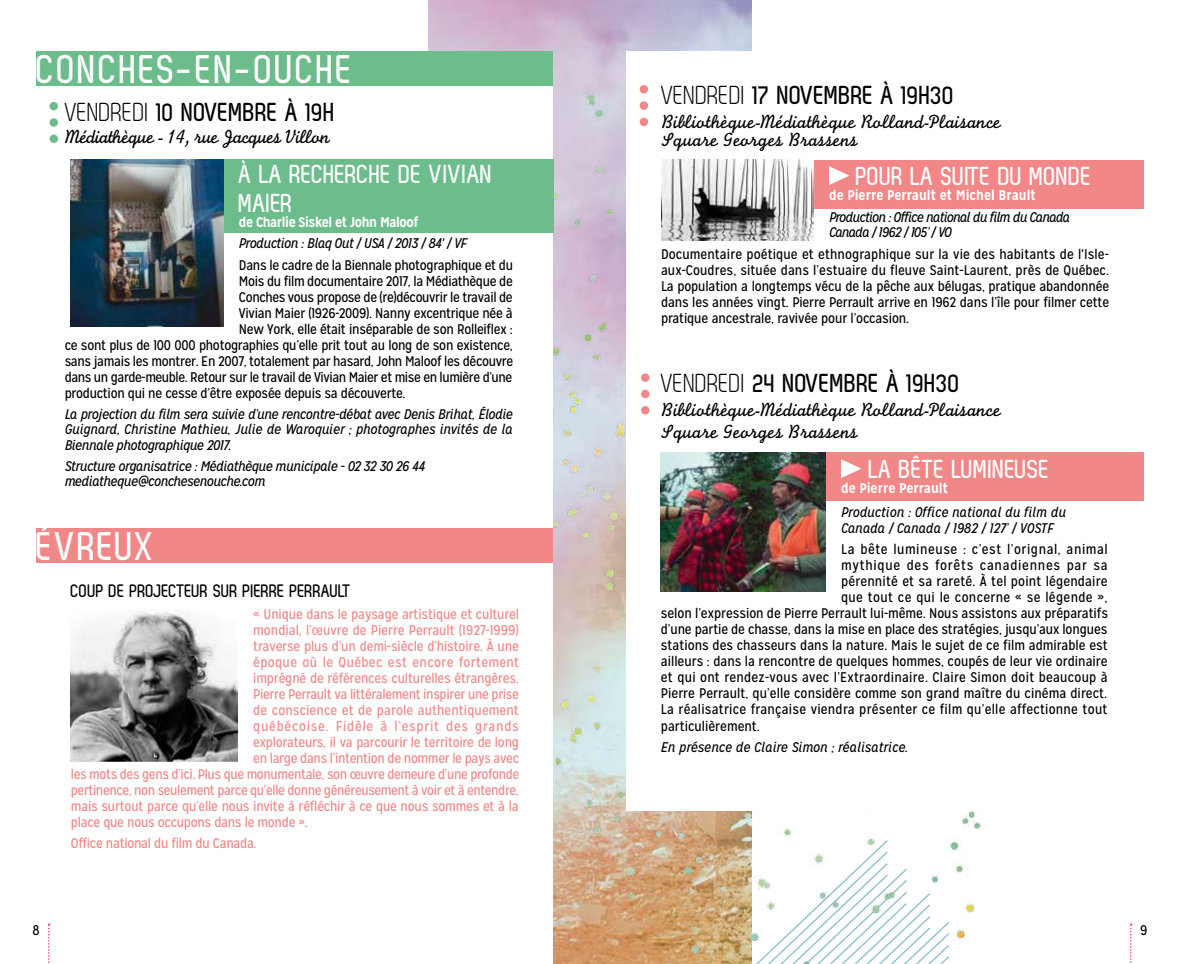
<style>
.page{position:relative;width:1180px;height:964px;background:#fff}
.page>*{position:absolute;margin:0;border:0;box-sizing:border-box;transform-origin:0 0}
.t1{font:700 40px "Zag";letter-spacing:.03em;color:#fff}
.t2{font:700 26px "Zag";color:#000}
.t3{font:700 26px/28.6px "Zag";color:#fff}
.t4{font:20px/22px "Monoline Script MT Std";color:#000}
.t5{font:20px "Monoline Script MT Std";letter-spacing:-.03em;color:#000}
.t6{font:700 18px "Zag";color:#000}
.t7{font:14px/16px "Mission Gothic";letter-spacing:-.01em;color:#000;text-align:justify}
.t8{font:14px "Mission Gothic";letter-spacing:-.015em;color:#f18887}
.t9{font:italic 14px/15.4px "Mission Gothic";letter-spacing:-.03em;color:#000;text-align:justify}
.t10{font:14px "Mission Gothic";letter-spacing:.015em;color:#000}
.t11{font:italic 14px/15.4px "Mission Gothic";color:#000}
.t12{font:14px "Mission Gothic";letter-spacing:-.03em;color:#000}
.t13{font:italic 14px/15.4px "Mission Gothic";letter-spacing:-.05em;color:#000}
.t14{font:700 14px "Mission Gothic";color:#fff}
.t15{font:14px "Mission Gothic";letter-spacing:.01em;color:#000}
.t16{font:14px "Mission Gothic";letter-spacing:.04em;color:#000}
.t17{font:14px "Mission Gothic";letter-spacing:.005em;color:#f18887}
.t18{font:14px "Mission Gothic";letter-spacing:.05em;color:#f18887}
.t19{font:14px "Mission Gothic";letter-spacing:.02em;color:#000}
.t20{font:14px "Mission Gothic";letter-spacing:.025em;color:#f18887}
.t21{font:14px "Mission Gothic";letter-spacing:.05em;color:#000}
.t22{font:700 14px "Mission Gothic";letter-spacing:-.03em;color:#fff}
.s1{font-family:"Zag Normal";font-weight:400}
</style>
<div class="page">
<img style="left:553px;top:91px;width:428px;height:873px">
<div style="left:626px;top:51px;width:516px;height:760px;background:#fff"></div>
<div style="left:660px;top:453px;width:482px;height:48px;background:#f18887"></div>
<svg style="left:841px;top:459px;width:20px;height:19px"></svg>
<svg style="left:641px;top:373px;width:8px;height:41px"></svg>
<img style="left:660px;top:453px;width:165px;height:139px">
<div style="left:661px;top:161px;width:481px;height:48px;background:#f18887"></div>
<svg style="left:829px;top:166px;width:20px;height:19px"></svg>
<svg style="left:639px;top:85px;width:9px;height:41px"></svg>
<div style="left:71px;top:159px;width:482px;height:73px;background:#6dbd8c"></div>
<svg style="left:70px;top:164px;width:1px;height:19px"></svg>
<div style="left:37px;top:51px;width:516px;height:34px;background:#6dbd8c"></div>
<div style="left:37px;top:528px;width:516px;height:34px;background:#f18887"></div>
<svg style="left:49px;top:102px;width:9px;height:41px"></svg>
<img style="left:71px;top:159px;width:152px;height:167px">
<img style="left:661px;top:159px;width:152px;height:82px">
<img style="left:71px;top:611px;width:166px;height:150px">
<svg style="left:48px;top:923px;width:2px;height:40px"></svg>
<svg style="left:1130px;top:923px;width:1px;height:40px"></svg>
<h1 class="t1" style="left:37px;top:47px;width:21px">CONCH</h1>
<h1 class="t1" style="left:139px;top:47px;width:136px">ES-EN-OUCH</h1>
<h1 class="t1" style="left:336px;top:47px;width:18px">E</h1>
<h2 class="t2" style="left:65px;top:98px;width:272px"><span class="s1">VENDREDI</span> 10 NOVEMBRE À 19H</h2>
<h3 class="t5" style="left:65px;top:125px;width:267px">Médiathèque - 14, rue Jacques Villon</h3>
<h2 class="t3" style="left:239px;top:160px;width:255px">À LA RECHERCHE DE VIVIAN<br>MAIER</h2>
<p class="t22" style="left:239px;top:213px;width:181px">de Charlie Siskel et John Maloof</p>
<p class="t9" style="left:239px;top:236px;width:230px">Production : Blaq Out / USA / 2013 / 84' / VF</p>
<p class="t7" style="left:239px;top:257px;width:275px">Dans le cadre de la Biennale photographique et du</p>
<p class="t7" style="left:239px;top:273px;width:275px">Mois du film documentaire 2017, la Médiathèque de</p>
<p class="t7" style="left:239px;top:289px;width:275px">Conches vous propose de (re)découvrir le travail de</p>
<p class="t7" style="left:239px;top:305px;width:275px">Vivian Maier (1926-2009). Nanny excentrique née à</p>
<p class="t7" style="left:239px;top:321px;width:275px">New York, elle était inséparable de son Rolleiflex :</p>
<p class="t7" style="left:65px;top:337px;width:449px">ce sont plus de 100 000 photographies qu’elle prit tout au long de son existence,</p>
<p class="t7" style="left:65px;top:353px;width:450px">sans jamais les montrer. En 2007, totalement par hasard, John Maloof les découvre</p>
<p class="t12" style="left:65px;top:368px;width:449px">dans un garde-meuble. Retour sur le travail de Vivian Maier et mise en lumière d’une</p>
<p class="t7" style="left:65px;top:385px;width:342px">production qui ne cesse d’être exposée depuis sa découverte.</p>
<p class="t9" style="left:65px;top:406px;width:450px">La projection du film sera suivie d’une rencontre-débat avec Denis Brihat, Élodie Guignard, Christine Mathieu, Julie de Waroquier ; photographes invités de la Biennale photographique 2017.</p>
<p class="t9" style="left:65px;top:458px;width:362px">Structure organisatrice : Médiathèque municipale - 02 32 30 26 44 mediatheque@conchesenouche.com</p>
<h1 class="t1" style="left:37px;top:524px;width:118px">ÉVREUX</h1>
<p class="t6" style="left:71px;top:581px;width:282px">COUP DE PROJECTEUR SUR PIERRE PERRAULT</p>
<p class="t8" style="left:253px;top:605px;width:267px">« Unique dans le paysage artistique et culturel</p>
<p class="t8" style="left:253px;top:621px;width:267px">mondial, l’œuvre de Pierre Perrault (1927-1999)</p>
<p class="t8" style="left:253px;top:637px;width:267px">traverse plus d’un demi-siècle d’histoire. À une</p>
<p class="t20" style="left:253px;top:653px;width:267px">époque où le Québec est encore fortement</p>
<p class="t8" style="left:253px;top:669px;width:267px">imprégné de références culturelles étrangères,</p>
<p class="t8" style="left:253px;top:685px;width:267px">Pierre Perrault va littéralement inspirer une prise</p>
<p class="t17" style="left:253px;top:701px;width:267px">de conscience et de parole authentiquement</p>
<p class="t18" style="left:253px;top:717px;width:267px">québécoise. Fidèle à l’esprit des grands</p>
<p class="t8" style="left:253px;top:733px;width:267px">explorateurs, il va parcourir le territoire de long</p>
<p class="t8" style="left:253px;top:749px;width:267px">en large dans l’intention de nommer le pays avec</p>
<p class="t8" style="left:71px;top:765px;width:450px">les mots des gens d’ici. Plus que monumentale, son œuvre demeure d’une profonde</p>
<p class="t8" style="left:71px;top:781px;width:449px">pertinence, non seulement parce qu’elle donne généreusement à voir et à entendre,</p>
<p class="t8" style="left:71px;top:797px;width:449px">mais surtout parce qu’elle nous invite à réfléchir à ce que nous sommes et à la</p>
<p class="t8" style="left:71px;top:813px;width:238px">place que nous occupons dans le monde ».</p>
<p class="t8" style="left:71px;top:835px;width:187px">Office national du film du Canada.</p>
<h2 class="t2" style="left:661px;top:81px;width:295px"><span class="s1">VENDREDI</span> 17 NOVEMBRE À 19H30</h2>
<h3 class="t4" style="left:661px;top:112px;width:341px;line-height:18px">Bibliothèque-Médiathèque Rolland-Plaisance<br>Square Georges Brassens</h3>
<h2 class="t3" style="left:856px;top:162px;width:234px">POUR LA SUITE DU MONDE</h2>
<p class="t14" style="left:829px;top:187px;width:208px">de Pierre Perrault et Michel Brault</p>
<p class="t13" style="left:829px;top:209px;width:242px">Production : Office national du film du Canada<br>Canada / 1962 / 105’ / VO</p>
<p class="t7" style="left:661px;top:246px;width:449px">Documentaire poétique et ethnographique sur la vie des habitants de l'Isle&shy;aux-Coudres, située dans l’estuaire du fleuve Saint-Laurent, près de Québec.<br>La population a longtemps vécu de la pêche aux bélugas, pratique abandonnée dans les années vingt. Pierre Perrault arrive en 1962 dans l’île pour filmer cette pratique ancestrale, ravivée pour l’occasion.</p>
<h2 class="t2" style="left:660px;top:369px;width:301px"><span class="s1">VENDREDI</span> 24 NOVEMBRE À 19H30</h2>
<h3 class="t4" style="left:660px;top:398px;width:341px">Bibliothèque-Médiathèque Rolland-Plaisance<br>Square Georges Brassens</h3>
<h2 class="t3" style="left:868px;top:455px;width:180px">LA BÊTE LUMINEUSE</h2>
<p class="t14" style="left:841px;top:480px;width:108px">de Pierre Perrault</p>
<p class="t11" style="left:841px;top:505px;width:226px">Production : Office national du film du<br>Canada / Canada / 1982 / 127’ / VOSTF</p>
<p class="t16" style="left:841px;top:541px;width:268px">La bête lumineuse : c’est l’orignal, animal</p>
<p class="t21" style="left:841px;top:557px;width:268px">mythique des forêts canadiennes par sa</p>
<p class="t15" style="left:841px;top:573px;width:268px">pérennité et sa rareté. À tel point légendaire</p>
<p class="t19" style="left:841px;top:589px;width:268px">que tout ce qui le concerne « se légende »,</p>
<p class="t7" style="left:660px;top:606px;width:448px">selon l’expression de Pierre Perrault lui-même. Nous assistons aux préparatifs</p>
<p class="t7" style="left:660px;top:622px;width:448px">d’une partie de chasse, dans la mise en place des stratégies, jusqu’aux longues</p>
<p class="t7" style="left:660px;top:638px;width:448px">stations des chasseurs dans la nature. Mais le sujet de ce film admirable est</p>
<p class="t7" style="left:660px;top:654px;width:448px">ailleurs : dans la rencontre de quelques hommes, coupés de leur vie ordinaire</p>
<p class="t10" style="left:660px;top:669px;width:448px">et qui ont rendez-vous avec l’Extraordinaire. Claire Simon doit beaucoup à</p>
<p class="t7" style="left:660px;top:686px;width:448px">Pierre Perrault, qu’elle considère comme son grand maître du cinéma direct.</p>
<p class="t10" style="left:660px;top:701px;width:448px">La réalisatrice française viendra présenter ce film qu’elle affectionne tout</p>
<p class="t7" style="left:660px;top:718px;width:100px">particulièrement.</p>
<p class="t11" style="left:660px;top:739px;width:249px">En présence de Claire Simon ; réalisatrice.</p>
<p class="t7" style="left:33px;top:922px;width:9px">8</p>
<p class="t7" style="left:1140px;top:922px;width:9px">9</p>
</div>
